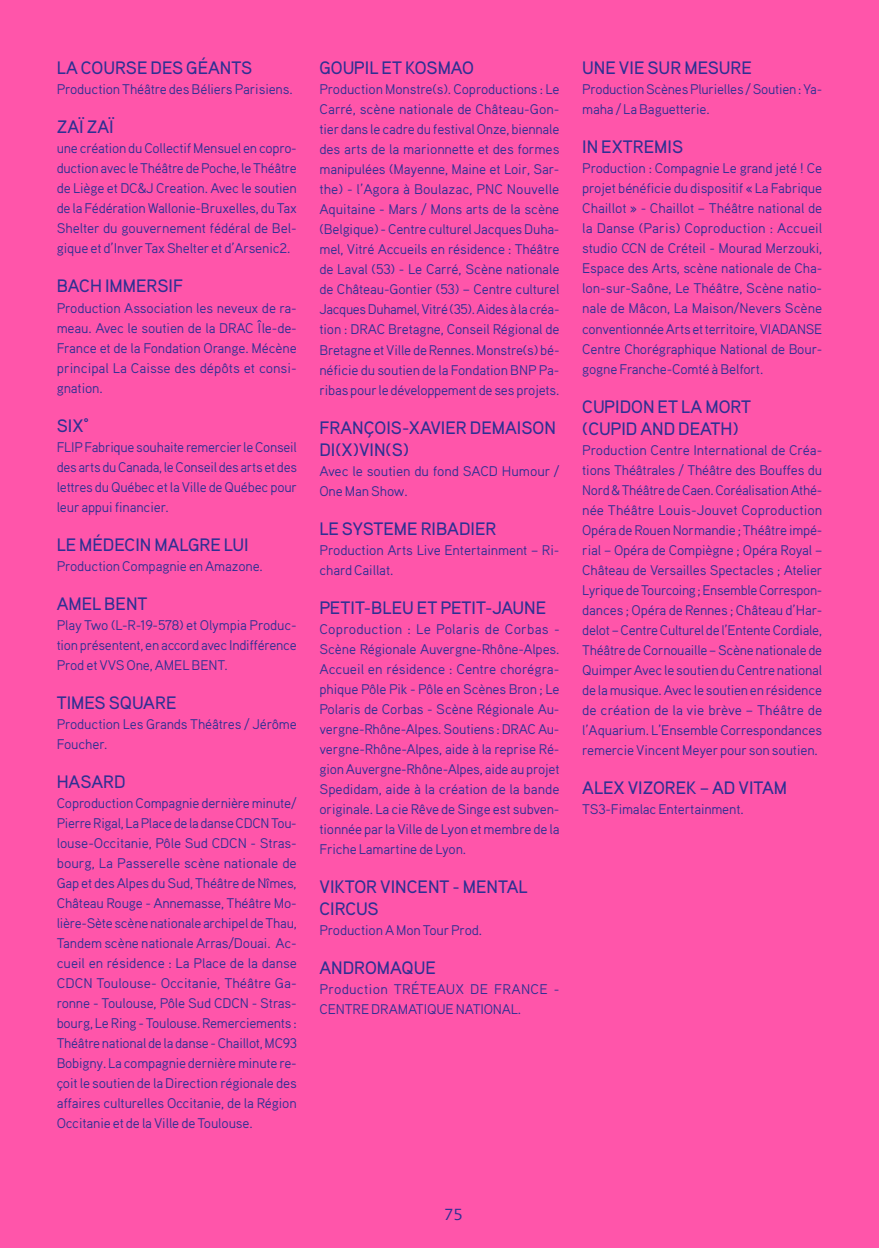
<style>
.page{position:relative;width:879px;height:1248px;background:#fff}
.page>*{position:absolute;margin:0;border:0;box-sizing:border-box;transform-origin:0 0}
.MENTIONS_OBLIGATOIRE{font:500 18px/22px "Aaux Pro";color:#2e3092}
.t1{font:16px "Caecilia";color:#2e3092}
.MENTIONS_OBLIGATOIRE-2{font:14px/20px "Aaux Pro";letter-spacing:-.01em;color:#2e3092;text-align:justify}
</style>
<div class="page">
<div style="left:0;top:0;width:879px;height:1247px;background:#f5a"></div>
<p class="MENTIONS_OBLIGATOIRE" style="left:57px;top:57px;width:197px">LA COURSE DES GÉANTS</p>
<p class="MENTIONS_OBLIGATOIRE-2" style="left:57px;top:79px;width:237px">Production Théâtre des Béliers Parisiens.</p>
<p class="MENTIONS_OBLIGATOIRE" style="left:57px;top:116px;width:58px">ZAÏ ZAÏ</p>
<p class="MENTIONS_OBLIGATOIRE-2" style="left:57px;top:138px;width:242px">une création du Collectif Mensuel en copro&shy;duction avec le Théâtre de Poche, le Théâtre de Liège et DC&amp;J Creation. Avec le soutien de la Fédération Wallonie-Bruxelles, du Tax Shelter du gouvernement fédéral de Bel&shy;gique et d’Inver Tax Shelter et d’Arsenic2.</p>
<p class="MENTIONS_OBLIGATOIRE" style="left:57px;top:275px;width:128px">BACH IMMERSIF</p>
<p class="MENTIONS_OBLIGATOIRE-2" style="left:57px;top:297px;width:242px">Production Association les neveux de ra&shy;meau. Avec le soutien de la DRAC Île-de-France et de la Fondation Orange. Mécène principal La Caisse des dépôts et consi&shy;gnation.</p>
<p class="MENTIONS_OBLIGATOIRE" style="left:57px;top:414px;width:34px">SIX°</p>
<p class="MENTIONS_OBLIGATOIRE-2" style="left:57px;top:436px;width:242px">FLIP Fabrique souhaite remercier le Conseil des arts du Canada, le Conseil des arts et des lettres du Québec et la Ville de Québec pour leur appui financier.</p>
<p class="MENTIONS_OBLIGATOIRE" style="left:57px;top:533px;width:194px">LE MÉDECIN MALGRE LUI</p>
<p class="MENTIONS_OBLIGATOIRE-2" style="left:57px;top:555px;width:208px">Production Compagnie en Amazone.</p>
<p class="MENTIONS_OBLIGATOIRE" style="left:57px;top:592px;width:92px">AMEL BENT</p>
<p class="MENTIONS_OBLIGATOIRE-2" style="left:57px;top:614px;width:242px">Play Two (L-R-19-578) et Olympia Produc&shy;tion présentent, en accord avec Indifférence Prod et VVS One, AMEL BENT.</p>
<p class="MENTIONS_OBLIGATOIRE" style="left:57px;top:691px;width:121px">TIMES SQUARE</p>
<p class="MENTIONS_OBLIGATOIRE-2" style="left:57px;top:713px;width:241px">Production Les Grands Théâtres / Jérôme<br>Foucher.</p>
<p class="MENTIONS_OBLIGATOIRE" style="left:57px;top:770px;width:70px">HASARD</p>
<p class="MENTIONS_OBLIGATOIRE-2" style="left:57px;top:792px;width:242px">Coproduction Compagnie dernière minute/ Pierre Rigal, La Place de la danse CDCN Tou&shy;louse-Occitanie, Pôle Sud CDCN - Stras&shy;bourg, La Passerelle scène nationale de Gap et des Alpes du Sud, Théâtre de Nîmes, Château Rouge - Annemasse, Théâtre Mo&shy;lière-Sète scène nationale archipel de Thau, Tandem scène nationale Arras/Douai. Ac&shy;cueil en résidence : La Place de la danse CDCN Toulouse- Occitanie, Théâtre Ga&shy;ronne - Toulouse, Pôle Sud CDCN - Stras&shy;bourg, Le Ring - Toulouse. Remerciements :<br>Théâtre national de la danse- Chaillot, MC93<br>Bobigny. La compagnie dernière minute re&shy;çoit le soutien de la Direction régionale des affaires culturelles Occitanie, de la Région Occitanie et de la Ville de Toulouse.</p>
<p class="MENTIONS_OBLIGATOIRE" style="left:319px;top:57px;width:156px">GOUPIL ET KOSMAO</p>
<p class="MENTIONS_OBLIGATOIRE-2" style="left:319px;top:79px;width:242px">Production Monstre(s). Coproductions : Le Carré, scène nationale de Château-Gon&shy;tier dans le cadre du festival Onze, biennale des arts de la marionnette et des formes manipulées (Mayenne, Maine et Loir, Sar&shy;the) - l’Agora à Boulazac, PNC Nouvelle Aquitaine - Mars / Mons arts de la scène (Belgique)- Centre culturel Jacques Duha&shy;mel, Vitré Accueils en résidence : Théâtre de Laval (53) - Le Carré, Scène nationale de Château-Gontier (53) – Centre culturel Jacques Duhamel, Vitré (35). Aides à la créa&shy;tion : DRAC Bretagne, Conseil Régional de Bretagne et Ville de Rennes. Monstre(s) bé&shy;néficie du soutien de la Fondation BNP Pa&shy;ribas pour le développement de ses projets.</p>
<p class="MENTIONS_OBLIGATOIRE" style="left:319px;top:416px;width:238px">FRANÇOIS-XAVIER DEMAISON<br>DI(X)VIN(S)</p>
<p class="MENTIONS_OBLIGATOIRE-2" style="left:319px;top:460px;width:242px">Avec le soutien du fond SACD Humour /<br>One Man Show.</p>
<p class="MENTIONS_OBLIGATOIRE" style="left:319px;top:517px;width:178px">LE SYSTEME RIBADIER</p>
<p class="MENTIONS_OBLIGATOIRE-2" style="left:319px;top:539px;width:242px">Production Arts Live Entertainment – Ri&shy;chard Caillat.</p>
<p class="MENTIONS_OBLIGATOIRE" style="left:319px;top:596px;width:228px">PETIT-BLEU ET PETIT-JAUNE</p>
<p class="MENTIONS_OBLIGATOIRE-2" style="left:319px;top:618px;width:242px">Coproduction : Le Polaris de Corbas - Scène Régionale Auvergne-Rhône-Alpes.<br>Accueil en résidence : Centre chorégra&shy;phique Pôle Pik - Pôle en Scènes Bron ; Le Polaris de Corbas - Scène Régionale Au&shy;vergne-Rhône-Alpes. Soutiens : DRAC Au&shy;vergne-Rhône-Alpes, aide à la reprise Ré&shy;gion Auvergne-Rhône-Alpes, aide au projet Spedidam, aide à la création de la bande originale. La cie Rêve de Singe est subven&shy;tionnée par la Ville de Lyon et membre de la Friche Lamartine de Lyon.</p>
<p class="MENTIONS_OBLIGATOIRE" style="left:319px;top:875px;width:210px">VIKTOR VINCENT - MENTAL<br>CIRCUS</p>
<p class="MENTIONS_OBLIGATOIRE-2" style="left:319px;top:919px;width:164px">Production A Mon Tour Prod.</p>
<p class="MENTIONS_OBLIGATOIRE" style="left:319px;top:956px;width:118px">ANDROMAQUE</p>
<p class="MENTIONS_OBLIGATOIRE-2" style="left:319px;top:978px;width:242px">Production TRÉTEAUX DE FRANCE -<br>CENTRE DRAMATIQUE NATIONAL.</p>
<p class="MENTIONS_OBLIGATOIRE" style="left:582px;top:57px;width:171px">UNE VIE SUR MESURE</p>
<p class="MENTIONS_OBLIGATOIRE-2" style="left:582px;top:79px;width:242px">Production Scènes Plurielles / Soutien: Ya&shy;maha / La Baguetterie.</p>
<p class="MENTIONS_OBLIGATOIRE" style="left:582px;top:136px;width:102px">IN EXTREMIS</p>
<p class="MENTIONS_OBLIGATOIRE-2" style="left:582px;top:158px;width:242px">Production : Compagnie Le grand jeté ! Ce projet bénéficie du dispositif « La Fabrique Chaillot » - Chaillot – Théâtre national de la Danse (Paris) Coproduction : Accueil studio CCN de Créteil - Mourad Merzouki, Espace des Arts, scène nationale de Cha&shy;lon-sur-Saône, Le Théâtre, Scène natio&shy;nale de Mâcon, La Maison/Nevers Scène conventionnée Arts et territoire, VIADANSE Centre Chorégraphique National de Bour&shy;gogne Franche-Comté à Belfort.</p>
<p class="MENTIONS_OBLIGATOIRE" style="left:582px;top:395px;width:170px">CUPIDON ET LA MORT (CUPID AND DEATH)</p>
<p class="MENTIONS_OBLIGATOIRE-2" style="left:582px;top:439px;width:242px">Production Centre International de Créa&shy;tions Théâtrales / Théâtre des Bouffes du Nord &amp; Théâtre de Caen. Coréalisation Athé&shy;née Théâtre Louis-Jouvet Coproduction Opéra de Rouen Normandie ; Théâtre impé&shy;rial – Opéra de Compiègne ; Opéra Royal – Château de Versailles Spectacles ; Atelier Lyrique de Tourcoing; Ensemble Correspon&shy;dances ; Opéra de Rennes ; Château d’Har&shy;delot– Centre Culturel de l’Entente Cordiale, Théâtre de Cornouaille– Scène nationale de Quimper Avec le soutien du Centre national de la musique. Avec le soutien en résidence de création de la vie brève – Théâtre de l’Aquarium. L’Ensemble Correspondances remercie Vincent Meyer pour son soutien.</p>
<p class="MENTIONS_OBLIGATOIRE" style="left:582px;top:776px;width:206px">ALEX VIZOREK – AD VITAM</p>
<p class="MENTIONS_OBLIGATOIRE-2" style="left:582px;top:798px;width:163px">TS3-Fimalac Entertainment.</p>
<p class="t1" style="left:444px;top:1204px;width:20px">75</p>
</div>
